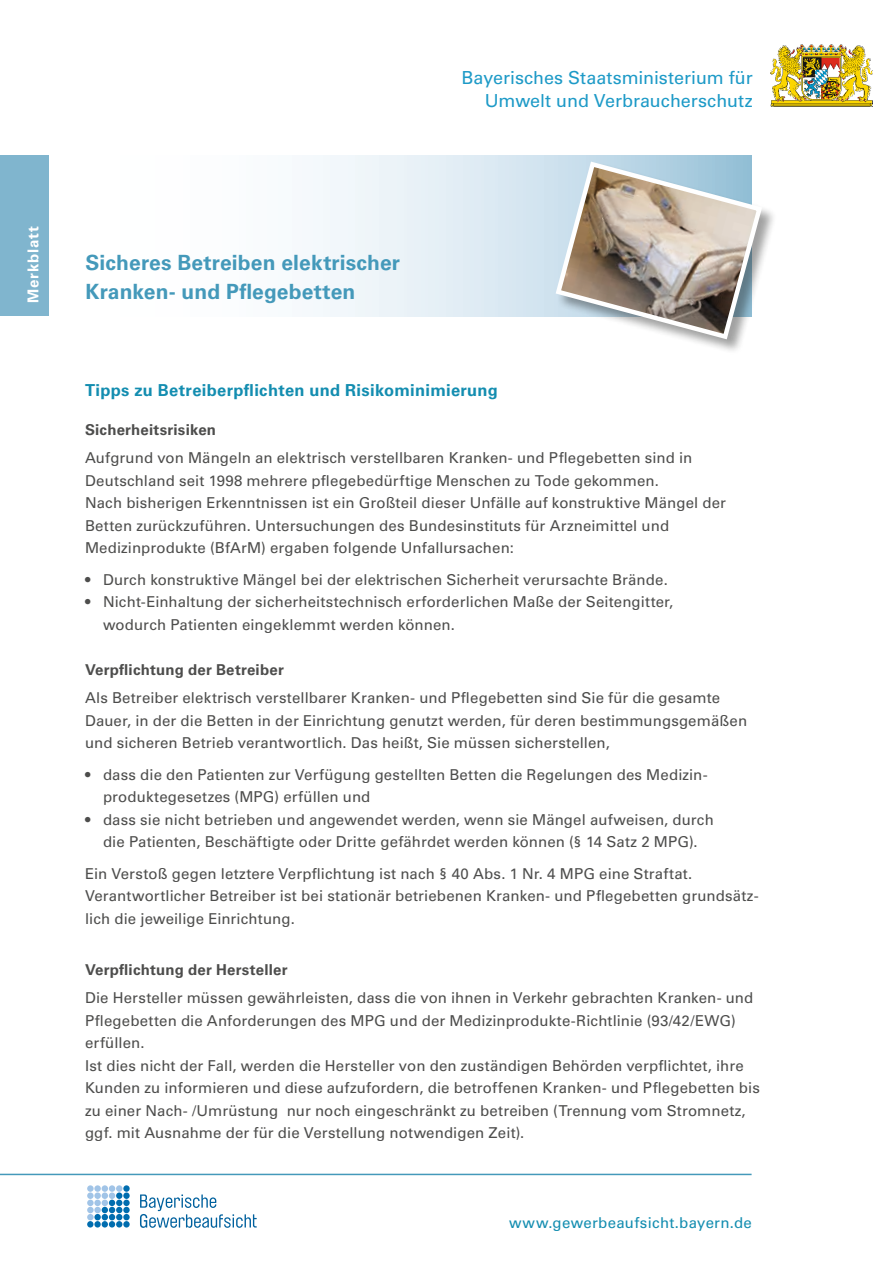
<style>
.page{position:relative;width:893px;height:1263px;background:#fff}
.page>*{position:absolute;margin:0;border:0;box-sizing:border-box;transform-origin:0 0}
.t1{font:700 21px/28.5px "Univers LT Std";letter-spacing:.005em;color:#4499ba}
.t2{font:18px/22.8px "Univers LT Std";color:#1d9ac7;text-align:right}
.t3{font:700 16.5px "Univers LT Std";letter-spacing:.02em;color:#138db0}
.t4{font:15px/22.5px "Univers LT Std";letter-spacing:.01em;color:#4d4d4c}
.t5{font:15px "Univers LT Std";letter-spacing:.02em;color:#138db0}
.t6{font:700 15px "Univers LT Std";letter-spacing:.055em;color:#fff}
.s1{font-weight:700}
</style>
<div class="page">
<svg style="left:140px;top:1194px;width:117px;height:34px"></svg>
<div style="left:123px;top:1221px;width:7px;height:6px;background:#006daf;border-radius:50%"></div>
<div style="left:94px;top:1221px;width:7px;height:6px;background:#006daf;border-radius:50%"></div>
<svg style="left:87px;top:1221px;width:6px;height:6px"></svg>
<div style="left:123px;top:1199px;width:7px;height:7px;background:#006daf;border-radius:50%"></div>
<div style="left:116px;top:1199px;width:6px;height:7px;background:#006daf;border-radius:50%"></div>
<div style="left:109px;top:1199px;width:6px;height:7px;background:#006daf;border-radius:50%"></div>
<div style="left:102px;top:1199px;width:6px;height:7px;background:#a1c4e7;border-radius:50%"></div>
<div style="left:94px;top:1199px;width:7px;height:7px;background:#a1c4e7;border-radius:50%"></div>
<div style="left:87px;top:1199px;width:7px;height:7px;background:#a1c4e7;border-radius:50%"></div>
<svg style="left:123px;top:1185px;width:7px;height:7px"></svg>
<div style="left:102px;top:1185px;width:6px;height:7px;background:#a1c4e7;border-radius:50%"></div>
<div style="left:109px;top:1185px;width:6px;height:7px;background:#a1c4e7;border-radius:50%"></div>
<div style="left:116px;top:1185px;width:7px;height:7px;background:#a1c4e7;border-radius:50%"></div>
<div style="left:94px;top:1185px;width:7px;height:7px;background:#a1c4e7;border-radius:50%"></div>
<div style="left:87px;top:1185px;width:7px;height:7px;background:#a1c4e7;border-radius:50%"></div>
<div style="left:123px;top:1207px;width:7px;height:6px;background:#006daf;border-radius:50%"></div>
<div style="left:94px;top:1207px;width:7px;height:6px;background:#a1c4e7;border-radius:50%"></div>
<div style="left:87px;top:1207px;width:7px;height:6px;background:#a1c4e7;border-radius:50%"></div>
<div style="left:123px;top:1192px;width:7px;height:7px;background:#006daf;border-radius:50%"></div>
<div style="left:116px;top:1192px;width:6px;height:7px;background:#006daf;border-radius:50%"></div>
<div style="left:102px;top:1192px;width:6px;height:7px;background:#a1c4e7;border-radius:50%"></div>
<div style="left:109px;top:1192px;width:6px;height:7px;background:#a1c4e7;border-radius:50%"></div>
<div style="left:94px;top:1192px;width:7px;height:7px;background:#a1c4e7;border-radius:50%"></div>
<div style="left:87px;top:1192px;width:7px;height:7px;background:#a1c4e7;border-radius:50%"></div>
<div style="left:123px;top:1214px;width:7px;height:6px;background:#006daf;border-radius:50%"></div>
<div style="left:94px;top:1214px;width:7px;height:6px;background:#006daf;border-radius:50%"></div>
<svg style="left:102px;top:1207px;width:20px;height:20px"></svg>
<div style="left:87px;top:1214px;width:7px;height:6px;background:#a1c4e7;border-radius:50%"></div>
<hr style="left:0;top:1174px;width:752px;height:1px;background:#4499ba">
<svg style="left:1px;top:155px;width:751px;height:162px"></svg>
<img style="left:770px;top:45px;width:102px;height:62px">
<div style="left:1px;top:155px;width:48px;height:160px;background:#80b5ce"></div>
<div style="left:556px;top:162px;width:221px;height:192px;background:#131413;opacity:.4"></div>
<svg style="left:553px;top:159px;width:212px;height:183px"></svg>
<p class="t2" style="left:461px;top:66px;width:293px">Bayerisches Staatsministerium für<br>Umwelt und Verbraucherschutz</p>
<p class="t6" style="left:24px;top:303px;width:78px;rotate:-90deg">Merkblatt</p>
<p class="t1" style="left:86px;top:249px;width:316px">Sicheres Betreiben elektrischer<br>Kranken- und Pflegebetten</p>
<p class="t3" style="left:85px;top:380px;width:414px">Tipps zu Betreiberpflichten und Risikominimierung</p>
<p class="t4" style="left:85px;top:415px;width:609px;line-height:28.5px"><span class="s1">Sicherheitsrisiken<br></span>Aufgrund von Mängeln an elektrisch verstellbaren Kranken- und Pflegebetten sind in</p>
<p class="t4" style="left:85px;top:469px;width:643px">Deutschland seit 1998 mehrere pflegebedürftige Menschen zu Tode gekommen.<br>Nach bisherigen Erkenntnissen ist ein Großteil dieser Unfälle auf konstruktive Mängel der Betten zurückzuführen. Untersuchungen des Bundesinstituts für Arzneimittel und Medizinprodukte (BfArM) ergaben folgende Unfallursachen:</p>
<p class="t4" style="left:85px;top:568px;width:584px">• Durch konstruktive Mängel bei der elektrischen Sicherheit verursachte Brände.</p>
<p class="t4" style="left:103px;top:591px;width:572px;text-indent:-18px">• Nicht-Einhaltung der sicherheitstechnisch erforderlichen Maße der Seitengitter, wodurch Patienten eingeklemmt werden können.</p>
<p class="t4" style="left:85px;top:655px;width:637px;line-height:28.5px"><span class="s1">Verpflichtung der Betreiber<br></span>Als Betreiber elektrisch verstellbarer Kranken- und Pflegebetten sind Sie für die gesamte</p>
<p class="t4" style="left:85px;top:709px;width:664px">Dauer, in der die Betten in der Einrichtung genutzt werden, für deren bestimmungsgemäßen und sicheren Betrieb verantwortlich. Das heißt, Sie müssen sicherstellen,</p>
<p class="t4" style="left:103px;top:763px;width:606px;text-indent:-18px">• dass die den Patienten zur Verfügung gestellten Betten die Regelungen des Medizin&shy;produktegesetzes (MPG) erfüllen und</p>
<p class="t4" style="left:85px;top:808px;width:630px;text-align:center">• dass sie nicht betrieben und angewendet werden, wenn sie Mängel aufweisen, durch die Patienten, Beschäftigte oder Dritte gefährdet werden können (§ 14 Satz 2 MPG).</p>
<p class="t4" style="left:85px;top:862px;width:675px">Ein Verstoß gegen letztere Verpflichtung ist nach § 40 Abs. 1 Nr. 4 MPG eine Straftat.<br>Verantwortlicher Betreiber ist bei stationär betriebenen Kranken- und Pflegebetten grundsätz&shy;lich die jeweilige Einrichtung.</p>
<p class="t4" style="left:85px;top:955px;width:670px;line-height:28.5px"><span class="s1">Verpflichtung der Hersteller<br></span>Die Hersteller müssen gewährleisten, dass die von ihnen in Verkehr gebrachten Kranken- und</p>
<p class="t4" style="left:85px;top:1009px;width:676px">Pflegebetten die Anforderungen des MPG und der Medizinprodukte-Richtlinie (93/42/EWG) erfüllen.<br>Ist dies nicht der Fall, werden die Hersteller von den zuständigen Behörden verpflichtet, ihre Kunden zu informieren und diese aufzufordern, die betroffenen Kranken- und Pflegebetten bis zu einer Nach- /Umrüstung nur noch eingeschränkt zu betreiben (Trennung vom Stromnetz, ggf. mit Ausnahme der für die Verstellung notwendigen Zeit).</p>
<p class="t5" style="left:509px;top:1213px;width:244px">www.gewerbeaufsicht.bayern.de</p>
</div>
